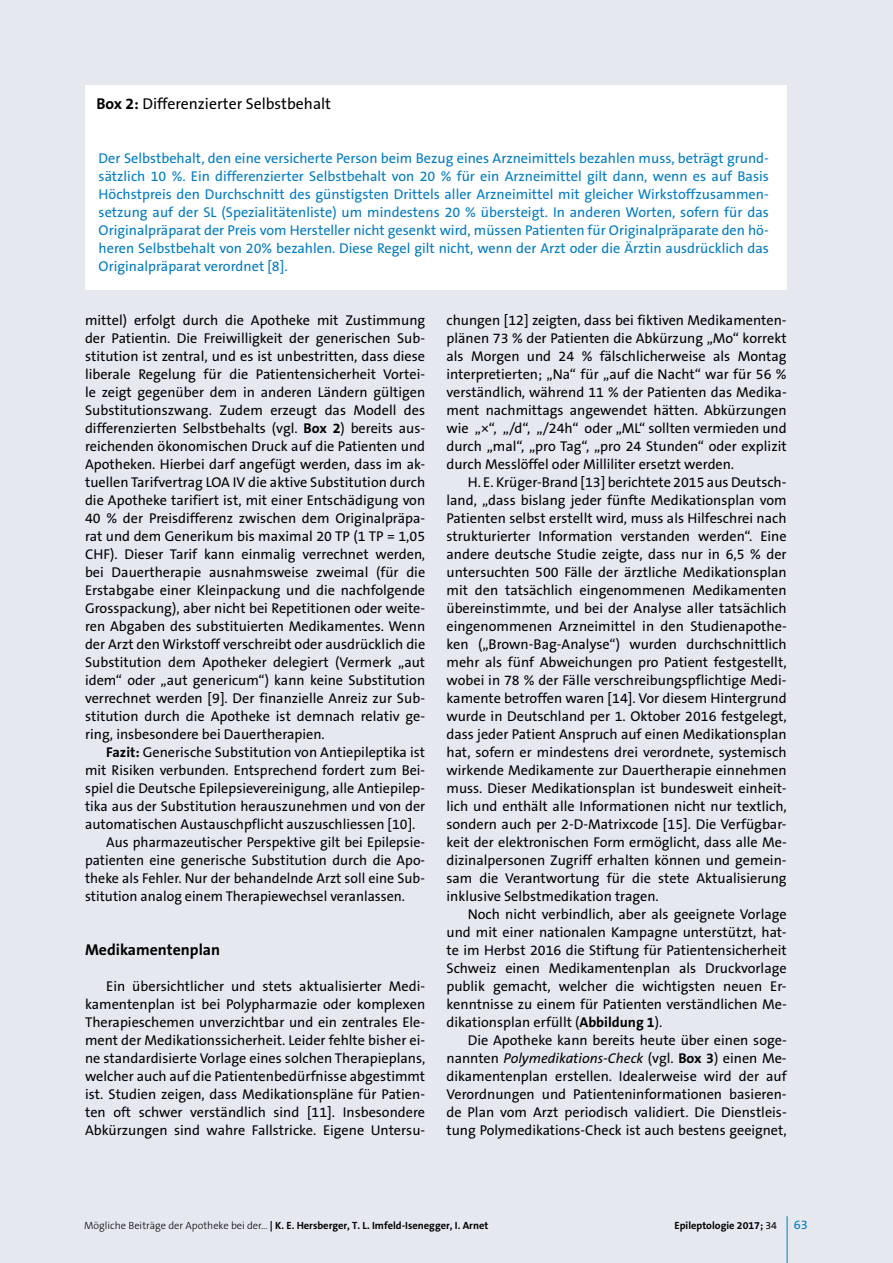
<style>
.page{position:relative;width:893px;height:1263px;background:#e5e9ef}
.page>*{position:absolute;margin:0;border:0;box-sizing:border-box;transform-origin:0 0}
.t1{font:15.75px "The Sans B W5 Plain";color:#000}
.t2{font:700 15.75px "The Sans B W7";color:#000}
.t3{font:14.25px/18px "The Sans B W5 Plain";color:#000;text-align:justify}
.t4{font:14.25px/18px "The Sans B W5 Plain";color:#007bc2;text-align:justify}
.t5{font:12.75px "The Sans B W5 Plain";color:#007bc2}
.t6{font:700 10.5px "The Sans B W7";color:#000}
.s1{font-family:"The Sans B W7";font-weight:700}
.s2{font-style:italic}
.s3{font-family:"The Sans B W3";font-weight:300}
.s4{font-family:"The Sans B W5 Plain";font-weight:400}
</style>
<div class="page">
<hr style="left:787px;top:1216px;width:1px;height:47px;background:#007bc2">
<div style="left:85px;top:85px;width:702px;height:204px;background:#fff"></div>
<p class="t1" style="left:96px;top:94px;width:236px"><span class="s1">Box 2:</span> Differenzierter Selbstbehalt</p>
<p class="t4" style="left:99px;top:150px;width:672px">Der Selbstbehalt, den eine versicherte Person beim Bezug eines Arzneimittels bezahlen muss, beträgt grund&shy;sätzlich 10 %. Ein differenzierter Selbstbehalt von 20 % für ein Arzneimittel gilt dann, wenn es auf Basis Höchstpreis den Durchschnitt des günstigsten Drittels aller Arzneimittel mit gleicher Wirkstoffzusammen&shy;setzung auf der SL (Spezialitätenliste) um mindestens 20 % übersteigt. In anderen Worten, sofern für das Originalpräparat der Preis vom Hersteller nicht gesenkt wird, müssen Patienten für Originalpräparate den hö&shy;heren Selbstbehalt von 20% bezahlen. Diese Regel gilt nicht, wenn der Arzt oder die Ärztin ausdrücklich das Originalpräparat verordnet [8].</p>
<p class="t3" style="left:85px;top:312px;width:342px">mittel) erfolgt durch die Apotheke mit Zustimmung der Patientin. Die Freiwilligkeit der generischen Sub&shy;stitution ist zentral, und es ist unbestritten, dass diese liberale Regelung für die Patientensicherheit Vortei&shy;le zeigt gegenüber dem in anderen Ländern gültigen Substitutionszwang. Zudem erzeugt das Modell des differenzierten Selbstbehalts (vgl. <span class="s1">Box 2</span>) bereits aus&shy;reichenden ökonomischen Druck auf die Patienten und Apotheken. Hierbei darf angefügt werden, dass im ak&shy;tuellen Tarifvertrag LOA IV die aktive Substitution durch die Apotheke tarifiert ist, mit einer Entschädigung von 40 % der Preisdifferenz zwischen dem Originalpräpa&shy;rat und dem Generikum bis maximal 20 TP (1 TP = 1,05<br>CHF). Dieser Tarif kann einmalig verrechnet werden, bei Dauertherapie ausnahmsweise zweimal (für die Erstabgabe einer Kleinpackung und die nachfolgende Grosspackung), aber nicht bei Repetitionen oder weite&shy;ren Abgaben des substituierten Medikamentes. Wenn der Arzt den Wirkstoff verschreibt oder ausdrücklich die Substitution dem Apotheker delegiert (Vermerk „aut idem“ oder „aut genericum“) kann keine Substitution verrechnet werden [9]. Der finanzielle Anreiz zur Sub&shy;stitution durch die Apotheke ist demnach relativ ge&shy;ring, insbesondere bei Dauertherapien.</p>
<p class="t3" style="left:106px;top:743px;width:320px"><span class="s1">Fazit:</span> Generische Substitution von Antiepileptika ist</p>
<p class="t3" style="left:85px;top:762px;width:342px">mit Risiken verbunden. Entsprechend fordert zum Bei-</p>
<p class="t3" style="left:85px;top:780px;width:342px">spiel die Deutsche Epilepsievereinigung, alle Antiepilep-</p>
<p class="t3" style="left:85px;top:798px;width:342px">tika aus der Substitution herauszunehmen und von der</p>
<p class="t3" style="left:85px;top:816px;width:332px">automatischen Austauschpflicht auszuschliessen [10].</p>
<p class="t3" style="left:106px;top:834px;width:320px">Aus pharmazeutischer Perspektive gilt bei Epilepsie-</p>
<p class="t3" style="left:85px;top:852px;width:342px">patienten eine generische Substitution durch die Apo-</p>
<p class="t3" style="left:85px;top:870px;width:342px">theke als Fehler. Nur der behandelnde Arzt soll eine Sub-</p>
<p class="t3" style="left:85px;top:888px;width:321px">stitution analog einem Therapiewechsel veranlassen.</p>
<p class="t2" style="left:85px;top:940px;width:137px">Medikamentenplan</p>
<p class="t3" style="left:85px;top:978px;width:342px;text-indent:21px">Ein übersichtlicher und stets aktualisierter Medi&shy;kamentenplan ist bei Polypharmazie oder komplexen Therapieschemen unverzichtbar und ein zentrales Ele&shy;ment der Medikationssicherheit. Leider fehlte bisher ei&shy;ne standardisierte Vorlage eines solchen Therapieplans, welcher auch auf die Patientenbedürfnisse abgestimmt ist. Studien zeigen, dass Medikationspläne für Patien&shy;ten oft schwer verständlich sind [11]. Insbesondere Abkürzungen sind wahre Fallstricke. Eigene Untersu-</p>
<p class="t3" style="left:446px;top:312px;width:342px">chungen [12] zeigten, dass bei fiktiven Medikamenten&shy;plänen 73 % der Patienten die Abkürzung „Mo“ korrekt als Morgen und 24 % fälschlicherweise als Montag interpretierten; „Na“ für „auf die Nacht“ war für 56 % verständlich, während 11 % der Patienten das Medika&shy;ment nachmittags angewendet hätten. Abkürzungen wie „×“, „/d“, „/24h“ oder „ML“ sollten vermieden und durch „mal“, „pro Tag“, „pro 24 Stunden“ oder explizit durch Messlöffel oder Milliliter ersetzt werden.</p>
<p class="t3" style="left:446px;top:474px;width:342px;text-indent:21px">H. E. Krüger-Brand [13] berichtete 2015 aus Deutsch&shy;land, „dass bislang jeder fünfte Medikationsplan vom Patienten selbst erstellt wird, muss als Hilfeschrei nach strukturierter Information verstanden werden“. Eine andere deutsche Studie zeigte, dass nur in 6,5 % der untersuchten 500 Fälle der ärztliche Medikationsplan mit den tatsächlich eingenommenen Medikamenten übereinstimmte, und bei der Analyse aller tatsächlich eingenommenen Arzneimittel in den Studienapothe&shy;ken („Brown-Bag-Analyse“) wurden durchschnittlich mehr als fünf Abweichungen pro Patient festgestellt, wobei in 78 % der Fälle verschreibungspflichtige Medi&shy;kamente betroffen waren [14]. Vor diesem Hintergrund wurde in Deutschland per 1. Oktober 2016 festgelegt, dass jeder Patient Anspruch auf einen Medikationsplan hat, sofern er mindestens drei verordnete, systemisch wirkende Medikamente zur Dauertherapie einnehmen muss. Dieser Medikationsplan ist bundesweit einheit&shy;lich und enthält alle Informationen nicht nur textlich, sondern auch per 2-D-Matrixcode [15]. Die Verfügbar&shy;keit der elektronischen Form ermöglicht, dass alle Me&shy;dizinalpersonen Zugriff erhalten können und gemein&shy;sam die Verantwortung für die stete Aktualisierung inklusive Selbstmedikation tragen.</p>
<p class="t3" style="left:446px;top:905px;width:342px;text-indent:21px">Noch nicht verbindlich, aber als geeignete Vorlage und mit einer nationalen Kampagne unterstützt, hat&shy;te im Herbst 2016 die Stiftung für Patientensicherheit Schweiz einen Medikamentenplan als Druckvorlage publik gemacht, welcher die wichtigsten neuen Er&shy;kenntnisse zu einem für Patienten verständlichen Me&shy;dikationsplan erfüllt (<span class="s1">Abbildung 1</span>).</p>
<p class="t3" style="left:446px;top:1031px;width:342px;text-indent:21px">Die Apotheke kann bereits heute über einen soge&shy;nannten <span class="s2">Polymedikations-Check</span> (vgl. <span class="s1">Box 3</span>) einen Me&shy;dikamentenplan erstellen. Idealerweise wird der auf Verordnungen und Patienteninformationen basieren&shy;de Plan vom Arzt periodisch validiert. Die Dienstleis&shy;tung Polymedikations-Check ist auch bestens geeignet,</p>
<p class="t6" style="left:84px;top:1219px;width:406px"><span class="s3">Mögliche Beiträge der Apotheke bei der...</span> | K. E. Hersberger, T. L. Imfeld-Isenegger, I. Arnet</p>
<p class="t6" style="left:674px;top:1218px;width:104px">Epileptologie 2017; <span class="s4">34</span></p>
<p class="t5" style="left:794px;top:1216px;width:16px">63</p>
</div>
